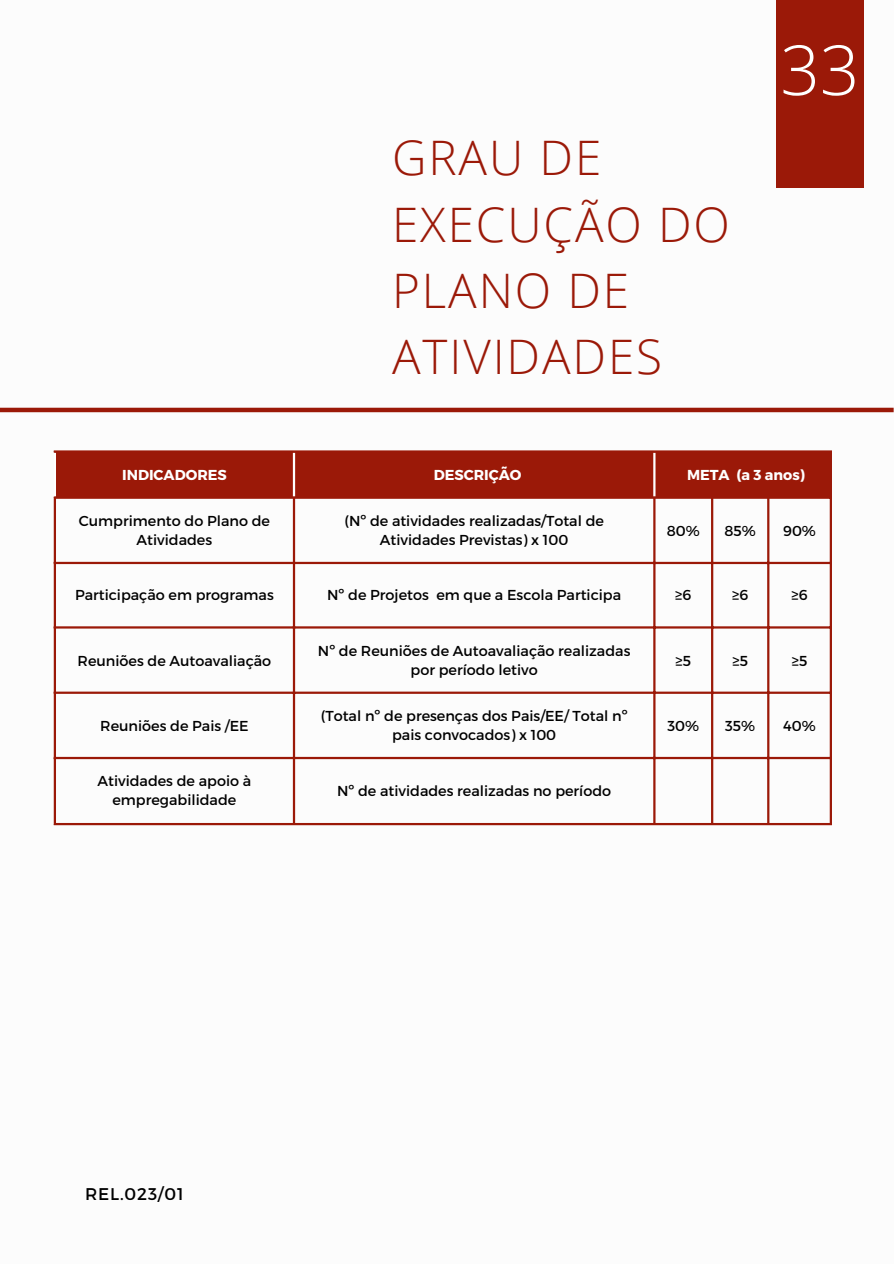
<style>
.page{position:relative;width:894px;height:1264px;background:#fff}
.page>*{position:absolute;margin:0;border:0;box-sizing:border-box;transform-origin:0 0}
.t1{font:300 69.15px "Open Sans";color:#fff}
.t2{font:300 47.55px/66.3px "Open Sans";letter-spacing:.04em;color:#9b1908}
.t3{font:16.95px "Montserrat";letter-spacing:.05em;color:#000}
.t4{font:14.4px/19.2px "Montserrat";color:#000;text-align:center}
.t5{font:700 14.4px "Montserrat";color:#fff}
</style>
<div class="page">
<div style="left:56px;top:452px;width:773px;height:44px;background:#9b1908"></div>
<hr style="left:293px;top:452px;width:2px;height:44px;background:#fff">
<hr style="left:653px;top:452px;width:2px;height:44px;background:#fff">
<hr style="left:54px;top:499px;width:2px;height:324px;background:#9b1908">
<hr style="left:293px;top:499px;width:2px;height:324px;background:#9b1908">
<hr style="left:653px;top:499px;width:2px;height:324px;background:#9b1908">
<hr style="left:710px;top:499px;width:3px;height:324px;background:#9b1908">
<hr style="left:767px;top:499px;width:2px;height:324px;background:#9b1908">
<hr style="left:829px;top:452px;width:2px;height:371px;background:#9b1908">
<hr style="left:54px;top:450px;width:777px;height:2px;background:#9b1908">
<hr style="left:54px;top:496px;width:777px;height:3px;background:#9b1908">
<hr style="left:54px;top:562px;width:777px;height:2px;background:#9b1908">
<hr style="left:54px;top:626px;width:777px;height:2px;background:#9b1908">
<hr style="left:54px;top:691px;width:777px;height:3px;background:#9b1908">
<hr style="left:54px;top:757px;width:777px;height:2px;background:#9b1908">
<hr style="left:54px;top:823px;width:777px;height:2px;background:#9b1908">
<div style="left:776px;top:0;width:87px;height:187px;background:#9b1908"></div>
<hr style="left:0;top:408px;width:893px;height:4px;background:#9b1908">
<p class="t2" style="left:392px;top:123px;width:339px">GRAU DE<br>EXECUÇÃO DO<br>PLANO DE<br>ATIVIDADES</p>
<p class="t1" style="left:780px;top:21px;width:80px">33</p>
<h1 class="t5" style="left:122px;top:465px;width:106px">INDICADORES</h1>
<p class="t5" style="left:433px;top:465px;width:89px">DESCRIÇÃO</p>
<p class="t5" style="left:686px;top:465px;width:119px">META (a 3 anos)</p>
<p class="t4" style="left:79px;top:510px;width:193px">Cumprimento do Plano de<br>Atividades</p>
<p class="t4" style="left:344px;top:510px;width:261px">(Nº de atividades realizadas/Total de<br>Atividades Previstas) x 100</p>
<p class="t4" style="left:666px;top:520px;width:34px">80%</p>
<p class="t4" style="left:724px;top:520px;width:33px">85%</p>
<p class="t4" style="left:783px;top:520px;width:34px">90%</p>
<p class="t4" style="left:75px;top:584px;width:200px">Participação em programas</p>
<p class="t4" style="left:327px;top:584px;width:295px">Nº de Projetos em que a Escola Participa</p>
<p class="t4" style="left:675px;top:584px;width:18px">≥6</p>
<p class="t4" style="left:732px;top:584px;width:18px">≥6</p>
<p class="t4" style="left:791px;top:584px;width:18px">≥6</p>
<p class="t4" style="left:78px;top:650px;width:195px">Reuniões de Autoavaliação</p>
<p class="t4" style="left:318px;top:640px;width:314px">Nº de Reuniões de Autoavaliação realizadas por período letivo</p>
<p class="t4" style="left:675px;top:650px;width:17px">≥5</p>
<p class="t4" style="left:732px;top:650px;width:17px">≥5</p>
<p class="t4" style="left:791px;top:650px;width:17px">≥5</p>
<p class="t4" style="left:100px;top:715px;width:150px">Reuniões de Pais /EE</p>
<p class="t4" style="left:321px;top:705px;width:308px">(Total nº de presenças dos Pais/EE/ Total nº pais convocados) x 100</p>
<p class="t4" style="left:667px;top:715px;width:33px">30%</p>
<p class="t4" style="left:725px;top:715px;width:32px">35%</p>
<p class="t4" style="left:783px;top:715px;width:34px">40%</p>
<p class="t4" style="left:97px;top:770px;width:155px">Atividades de apoio à empregabilidade</p>
<p class="t4" style="left:337px;top:780px;width:275px">Nº de atividades realizadas no período</p>
<p class="t3" style="left:85px;top:1182px;width:100px">REL.023/01</p>
</div>
